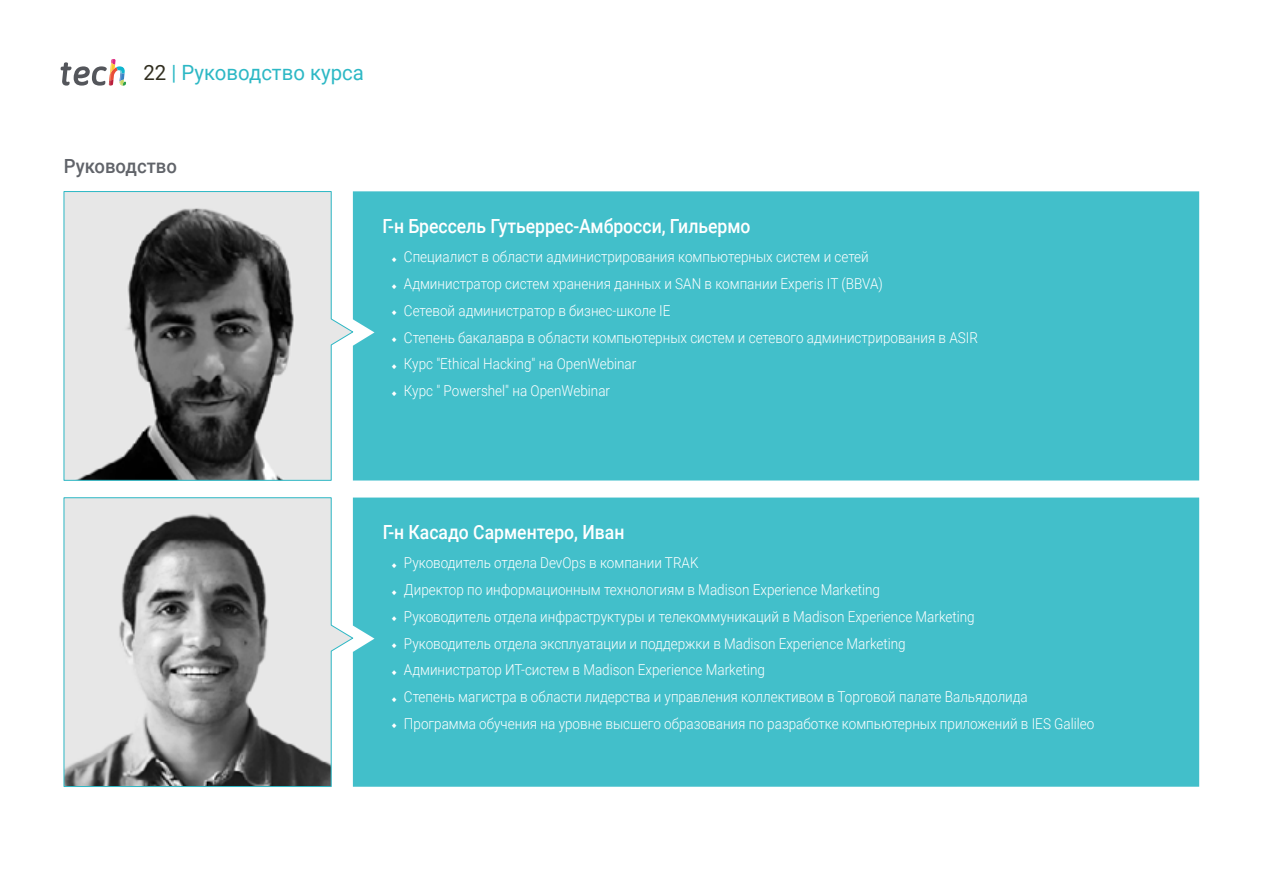
<style>
.page{position:relative;width:1263px;height:893px;background:#fff}
.page>*{position:absolute;margin:0;border:0;box-sizing:border-box;transform-origin:0 0}
.t1{font:21px "Roboto";color:#2db8c5}
.t2{font:500 19.5px "Roboto";color:#fff;scale:.9 1}
.t3{font:500 19.5px "Roboto";color:#61646a;scale:.95 1}
.t4{font:300 15px/26.7px "Roboto";color:#fff;scale:.9 1}
.s1{color:#312e20}
</style>
<div class="page">
<svg style="left:61px;top:59px;width:65px;height:27px"></svg>
<svg style="left:64px;top:191px;width:289px;height:290px;background:#9e9fa0"></svg>
<div style="left:353px;top:191px;width:846px;height:289px;background:#42bfca"></div>
<svg style="left:64px;top:497px;width:289px;height:290px;background:#b3b4b5"></svg>
<div style="left:353px;top:498px;width:846px;height:289px;background:#42bfca"></div>
<svg style="left:392px;top:257px;width:4px;height:5px"></svg>
<svg style="left:392px;top:284px;width:4px;height:5px"></svg>
<svg style="left:392px;top:310px;width:4px;height:5px"></svg>
<svg style="left:392px;top:337px;width:4px;height:5px"></svg>
<svg style="left:392px;top:364px;width:4px;height:5px"></svg>
<svg style="left:392px;top:391px;width:4px;height:5px"></svg>
<svg style="left:392px;top:563px;width:5px;height:5px"></svg>
<svg style="left:392px;top:590px;width:5px;height:5px"></svg>
<svg style="left:392px;top:617px;width:5px;height:5px"></svg>
<svg style="left:392px;top:643px;width:5px;height:5px"></svg>
<svg style="left:392px;top:670px;width:5px;height:5px"></svg>
<svg style="left:392px;top:697px;width:5px;height:5px"></svg>
<svg style="left:392px;top:724px;width:5px;height:5px"></svg>
<h1 class="t1" style="left:144px;top:57px;width:222px"><span class="s1">22</span> | Руководство курса</h1>
<h2 class="t3" style="left:64px;top:152px;width:121px">Руководство</h2>
<h2 class="t2" style="left:383px;top:212px;width:410px">Г-н Брессель Гутьеррес-Амбросси, Гильермо</h2>
<p class="t4" style="left:404px;top:243px;width:639px">Специалист в области администрирования компьютерных систем и сетей<br>Администратор систем хранения данных и SAN в компании Experis IT (BBVA)<br>Сетевой администратор в бизнес-школе IE<br>Степень бакалавра в области компьютерных систем и сетевого администрирования в ASIR Курс "Ethical Hacking" на OpenWebinar<br>Курс " Powershel" на OpenWebinar</p>
<h2 class="t2" style="left:383px;top:518px;width:270px">Г-н Касадо Сарментеро, Иван</h2>
<p class="t4" style="left:404px;top:549px;width:768px">Руководитель отдела DevOps в компании TRAK<br>Директор по информационным технологиям в Madison Experience Marketing<br>Руководитель отдела инфраструктуры и телекоммуникаций в Madison Experience Marketing<br>Руководитель отдела эксплуатации и поддержки в Madison Experience Marketing<br>Администратор ИТ-систем в Madison Experience Marketing<br>Степень магистра в области лидерства и управления коллективом в Торговой палате Вальядолида Программа обучения на уровне высшего образования по разработке компьютерных приложений в IES Galileo</p>
</div>
